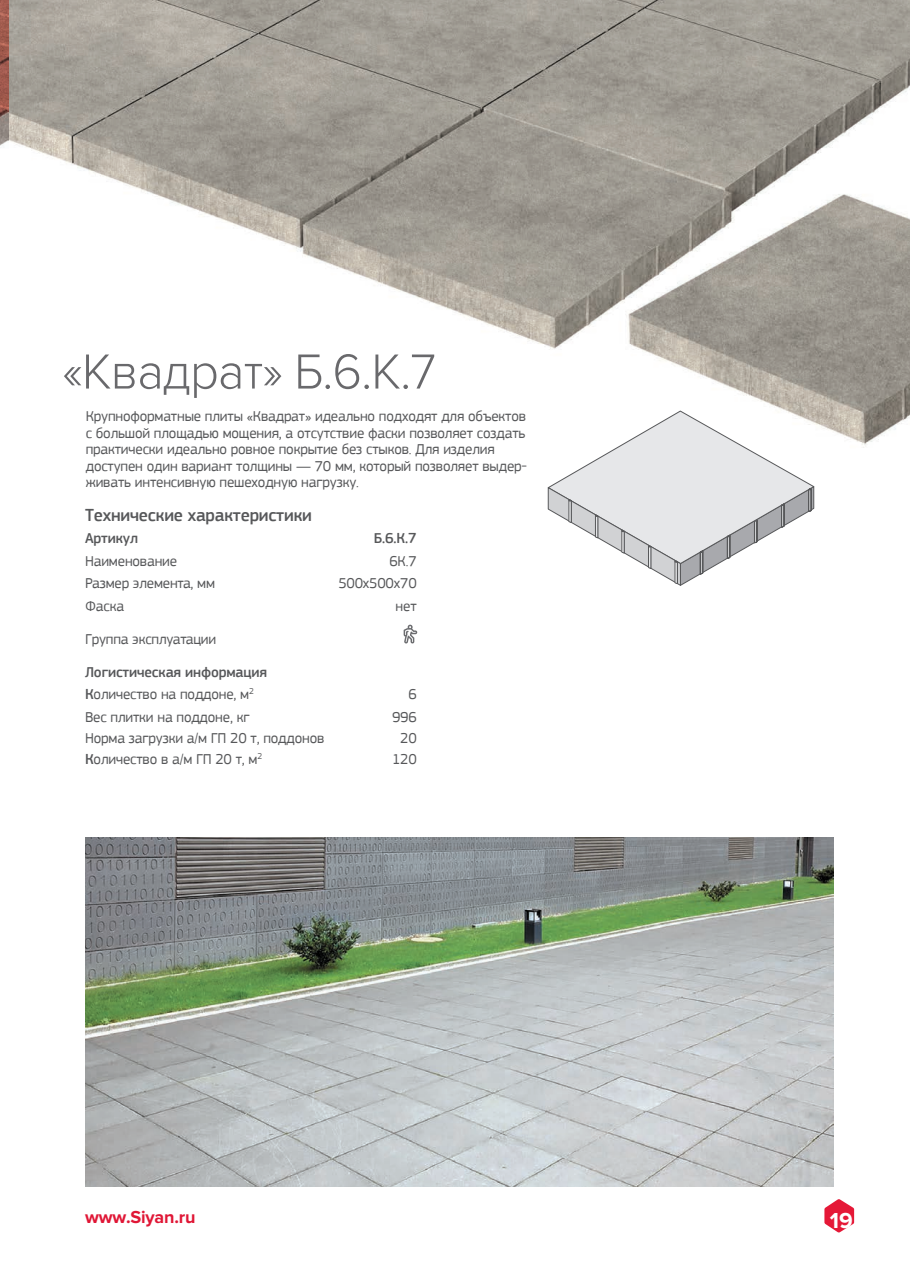
<style>
.page{position:relative;width:910px;height:1280px;background:#fff}
.page>*{position:absolute;margin:0;border:0;box-sizing:border-box;transform-origin:0 0}
.t1{font:300 51px "Proxima Nova";letter-spacing:-.02em;color:#69696c}
.t2{font:700 22.5px "Proxima Nova";color:#fff}
.t3{font:500 18px "PF Square Sans Pro";letter-spacing:-.01em;color:#57585a}
.t4{font:700 18px "Proxima Nova";letter-spacing:-.01em;color:#e01736}
.t5{font:15px/16.5px "PF Square Sans Pro";letter-spacing:-.01em;color:#57585a}
.t6{font:500 15px/22.5px "PF Square Sans Pro";letter-spacing:-.01em;color:#57585a}
.s1{font-weight:400}
.s2{font-weight:500}
</style>
<div class="page">
<svg style="left:824px;top:1199px;width:30px;height:33px"></svg>
<img style="left:9px;top:0;width:901px;height:448px">
<img style="left:0;top:0;width:9px;height:146px">
<svg style="left:404px;top:625px;width:13px;height:18px"></svg>
<svg style="left:548px;top:411px;width:266px;height:175px"></svg>
<img style="left:85px;top:837px;width:748px;height:349px">
<h1 class="t1" style="left:62px;top:342px;width:375px">«Квадрат» Б.6.К.7</h1>
<p class="t5" style="left:86px;top:408px;width:443px">Крупноформатные плиты «Квадрат» идеально подходят для объектов с большой площадью мощения, а отсутствие фаски позволяет создать практически идеально ровное покрытие без стыков. Для изделия доступен один вариант толщины — 70 мм, который позволяет выдер&shy;живать интенсивную пешеходную нагрузку.</p>
<p class="t3" style="left:85px;top:504px;width:228px">Технические характеристики</p>
<p class="t6" style="left:85px;top:527px;width:55px">Артикул</p>
<p class="t6" style="left:374px;top:527px;width:44px">Б.6.К.7</p>
<p class="t5" style="left:85px;top:553px;width:94px">Наименование</p>
<p class="t5" style="left:389px;top:553px;width:29px">6К.7</p>
<p class="t5" style="left:85px;top:575px;width:132px">Размер элемента, мм</p>
<p class="t5" style="left:338px;top:575px;width:80px">500х500х70</p>
<p class="t5" style="left:85px;top:598px;width:41px">Фаска</p>
<p class="t5" style="left:396px;top:598px;width:23px">нет</p>
<p class="t5" style="left:85px;top:631px;width:133px">Группа эксплуатации</p>
<p class="t6" style="left:85px;top:661px;width:184px">Логистическая информация<br>К<span class="s1">оличество на поддоне, м</span><sup>2</sup></p>
<p class="t5" style="left:408px;top:686px;width:10px">6</p>
<p class="t5" style="left:85px;top:709px;width:166px">Вес плитки на поддоне, кг</p>
<p class="t5" style="left:392px;top:709px;width:26px">996</p>
<p class="t5" style="left:85px;top:730px;width:241px">Норма загрузки а/м ГП 20 т, поддонов</p>
<p class="t5" style="left:400px;top:730px;width:18px">20</p>
<p class="t5" style="left:85px;top:751px;width:179px"><span class="s2">К</span>оличество в а/м ГП 20 т, м<sup>2</sup></p>
<p class="t5" style="left:392px;top:751px;width:26px">120</p>
<p class="t4" style="left:85px;top:1207px;width:112px">www.Siyan.ru</p>
<h2 class="t2" style="left:830px;top:1207px;width:24px">19</h2>
</div>
